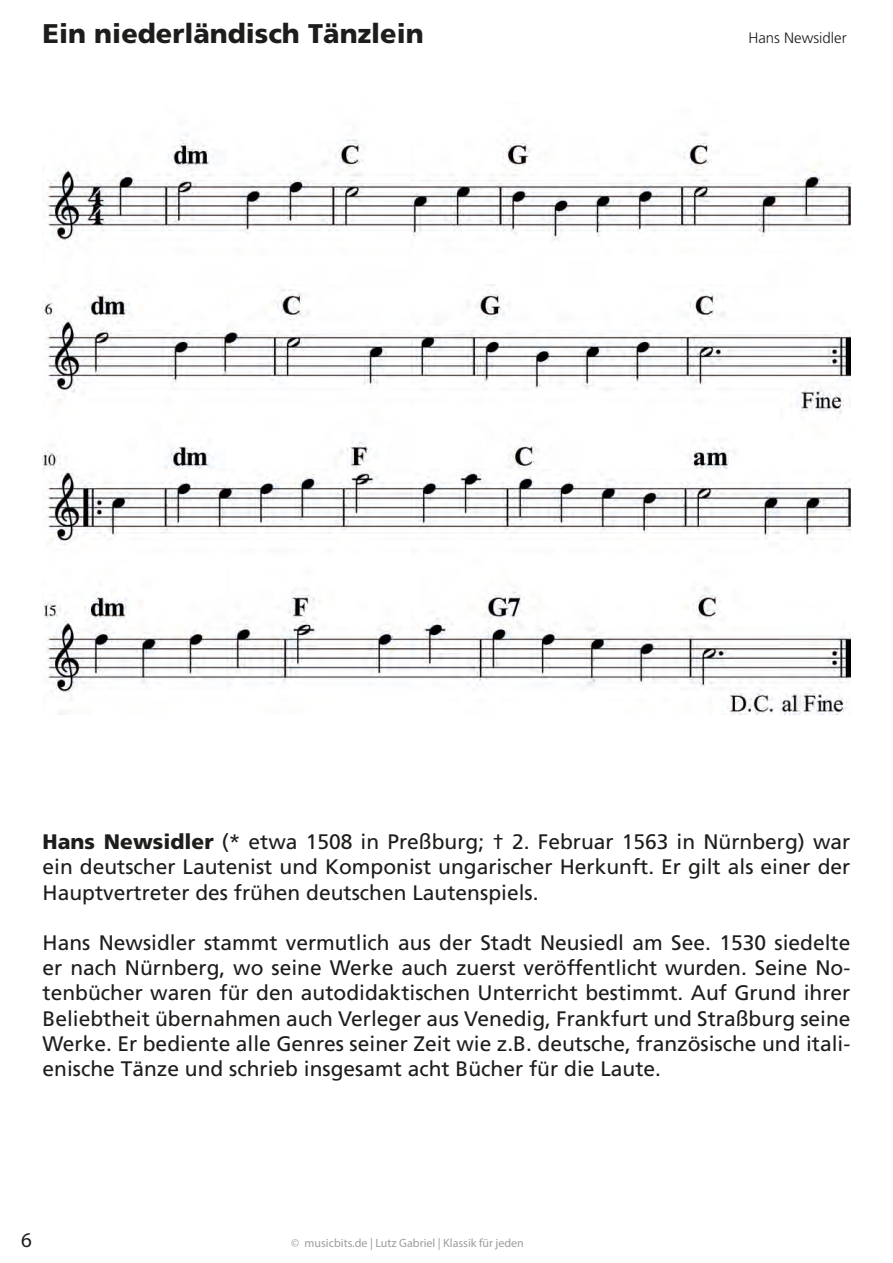
<style>
.page{position:relative;width:893px;height:1263px;background:#fff}
.page>*{position:absolute;margin:0;border:0;box-sizing:border-box;transform-origin:0 0}
.t1{font:900 27px "Frutiger";color:#1d1d1b}
.t2{font:21px/25.2px "Frutiger";color:#1d1d1b;text-align:justify}
.t3{font:21px "Myriad Pro";color:#1d1d1b}
.t4{font:300 15px "Frutiger";color:#1d1d1b}
.t5{font:12px "Myriad Pro";color:#9d9d9d}
.s1{font-weight:900}
</style>
<div class="page">
<img style="left:43px;top:133px;width:807px;height:582px">
<p class="t1" style="left:43px;top:17px;width:383px">Ein niederländisch Tänzlein</p>
<p class="t4" style="left:748px;top:29px;width:100px">Hans Newsidler</p>
<p class="t2" style="left:43px;top:829px;width:809px"><span class="s1">Hans Newsidler</span> (* etwa 1508 in Preßburg; † 2. Februar 1563 in Nürnberg) war ein deutscher Lautenist und Komponist ungarischer Herkunft. Er gilt als einer der Hauptvertreter des frühen deutschen Lautenspiels.</p>
<p class="t2" style="left:43px;top:930px;width:809px">Hans Newsidler stammt vermutlich aus der Stadt Neusiedl am See. 1530 siedelte er nach Nürnberg, wo seine Werke auch zuerst veröffentlicht wurden. Seine No&shy;tenbücher waren für den autodidaktischen Unterricht bestimmt. Auf Grund ihrer Beliebtheit übernahmen auch Verleger aus Venedig, Frankfurt und Straßburg seine Werke. Er bediente alle Genres seiner Zeit wie z.B. deutsche, französische und itali&shy;enische Tänze und schrieb insgesamt acht Bücher für die Laute.</p>
<p class="t3" style="left:21px;top:1226px;width:12px">6</p>
<p class="t5" style="left:291px;top:1235px;width:234px">© musicbits.de | Lutz Gabriel | Klassik für jeden</p>
</div>
